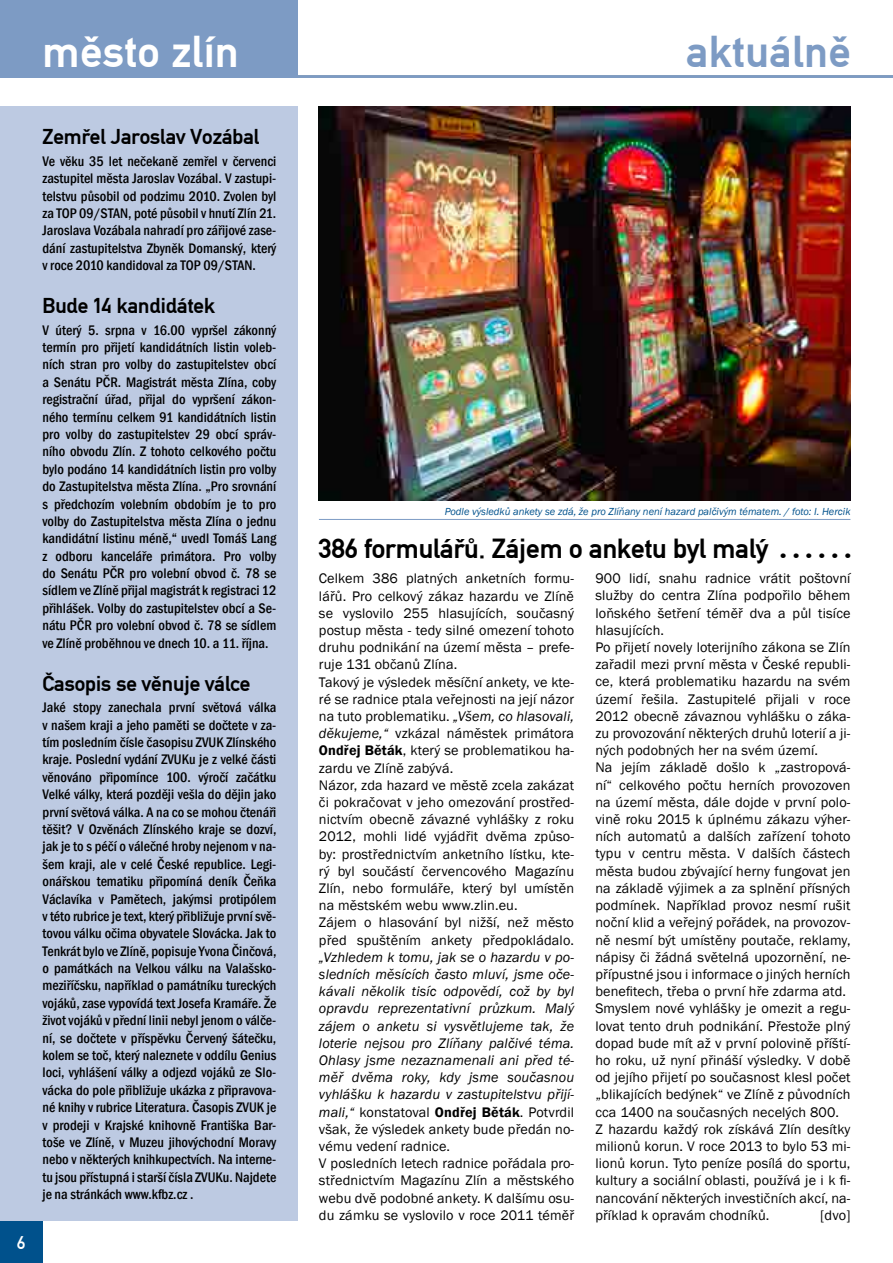
<style>
.page{position:relative;width:893px;height:1263px;background:#fff}
.page>*{position:absolute;margin:0;border:0;box-sizing:border-box;transform-origin:0 0}
.t1{font:43.5px "Norma Zlin Hxx CE Bold";letter-spacing:.02em;color:#fff}
.t2{font:43.5px "Norma Zlin Hxx CE Bold";letter-spacing:.02em;color:#7d9bc4}
.t3{font:27px "Norma Zlin Hxx CE Bold";color:#000}
.t4{font:21px "Norma Zlin Hxx CE Bold";color:#000}
.t5{font:18px "Norma Zlin Hxx CE";color:#fff}
.t6{font:14.25px/17.2px "MMZ text Book Regular";letter-spacing:.01em;color:#000}
.t7{font:500 condensed 14.25px/17.4px "Franklin Gothic";color:#000;text-align:justify}
.t8{font:14.25px/17.2px "MMZ text Book Italic";letter-spacing:.01em;color:#000;text-align:justify}
.t9{font:italic 10.5px "Franklin Gothic";color:#00518c}
.s1{font-family:"MMZ text Book Italic"}
.s2{font-family:"MMZ text Book Bold"}
</style>
<div class="page">
<div style="left:0;top:0;width:298px;height:78px;background:#7d9bc4"></div>
<div style="left:0;top:1220px;width:43px;height:43px;background:#00518c"></div>
<div style="left:0;top:106px;width:298px;height:1114px;background:#bdcae2"></div>
<hr style="left:296px;top:75px;width:597px;height:3px;background:#7d9bc4">
<img style="left:319px;top:106px;width:531px;height:394px">
<hr style="left:319px;top:519px;width:531px;height:1px;background:#7d9bc4">
<h1 class="t1" style="left:43px;top:27px;width:198px">město zlín</h1>
<p class="t5" style="left:17px;top:1232px;width:10px">6</p>
<h3 class="t4" style="left:43px;top:125px;width:218px">Zemřel Jaroslav Vozábal</h3>
<p class="t7" style="left:43px;top:152px;width:235px">Ve věku 35 let nečekaně zemřel v červenci zastupitel města Jaroslav Vozábal. V zastupi&shy;telstvu působil od podzimu 2010. Zvolen byl za TOP 09/STAN, poté působil v hnutí Zlín 21.<br>Jaroslava Vozábala nahradí pro zářijové zase&shy;dání zastupitelstva Zbyněk Domanský, který v roce 2010 kandidoval za TOP 09/STAN.</p>
<h3 class="t4" style="left:43px;top:294px;width:174px">Bude 14 kandidátek</h3>
<p class="t7" style="left:42px;top:321px;width:235px">V úterý 5. srpna v 16.00 vypršel zákonný termín pro přijetí kandidátních listin voleb&shy;ních stran pro volby do zastupitelstev obcí a Senátu PČR. Magistrát města Zlína, coby registrační úřad, přijal do vypršení zákon&shy;ného termínu celkem 91 kandidátních listin pro volby do zastupitelstev 29 obcí správ&shy;ního obvodu Zlín. Z tohoto celkového počtu bylo podáno 14 kandidátních listin pro volby do Zastupitelstva města Zlína. „Pro srovnání s předchozím volebním obdobím je to pro volby do Zastupitelstva města Zlína o jednu kandidátní listinu méně,“ uvedl Tomáš Lang z odboru kanceláře primátora. Pro volby do Senátu PČR pro volební obvod č. 78 se sídlem ve Zlíně přijal magistrát k registraci 12 přihlášek. Volby do zastupitelstev obcí a Se&shy;nátu PČR pro volební obvod č. 78 se sídlem ve Zlíně proběhnou ve dnech 10. a 11. října.</p>
<h3 class="t4" style="left:43px;top:671px;width:209px">Časopis se věnuje válce</h3>
<p class="t7" style="left:42px;top:699px;width:235px">Jaké stopy zanechala první světová válka v našem kraji a jeho paměti se dočtete v za&shy;tím posledním čísle časopisu ZVUK Zlínského kraje. Poslední vydání ZVUKu je z velké části věnováno připomínce 100. výročí začátku Velké války, která později vešla do dějin jako první světová válka. A na co se mohou čtenáři těšit? V Ozvěnách Zlínského kraje se dozví, jak je to s péčí o válečné hroby nejenom v na&shy;šem kraji, ale v celé České republice. Legi&shy;onářskou tematiku připomíná deník Čeňka Václavíka v Pamětech, jakýmsi protipólem v této rubrice je text, který přibližuje první svě&shy;tovou válku očima obyvatele Slovácka. Jak to Tenkrát bylo ve Zlíně, popisuje Yvona Činčová, o památkách na Velkou válku na Valašsko&shy;meziříčsku, například o památníku tureckých vojáků, zase vypovídá text Josefa Kramáře. Že život vojáků v přední linii nebyl jenom o válče&shy;ní, se dočtete v příspěvku Červený šátečku, kolem se toč, který naleznete v oddílu Genius loci, vyhlášení války a odjezd vojáků ze Slo&shy;vácka do pole přibližuje ukázka z připravova&shy;né knihy v rubrice Literatura. Časopis ZVUK je v prodeji v Krajské knihovně Františka Bar&shy;toše ve Zlíně, v Muzeu jihovýchodní Moravy nebo v některých knihkupectvích. Na interne&shy;tu jsou přístupná i starší čísla ZVUKu. Najdete je na stránkách www.kfbz.cz .</p>
<h1 class="t2" style="left:686px;top:27px;width:165px">aktuálně</h1>
<p class="t9" style="left:445px;top:505px;width:407px">Podle výsledků ankety se zdá, že pro Zlíňany není hazard palčivým tématem. / foto: I. Hercik</p>
<h2 class="t3" style="left:319px;top:533px;width:451px">386 formulářů. Zájem o anketu byl malý</h2>
<p class="t6" style="left:319px;top:570px;width:257px">Celkem 386 platných anketních formu&shy;lářů. Pro celkový zákaz hazardu ve Zlíně se vyslovilo 255 hlasujících, současný postup města - tedy silné omezení tohoto druhu podnikání na území města – prefe&shy;ruje 131 občanů Zlína.<br>Takový je výsledek měsíční ankety, ve kte&shy;ré se radnice ptala veřejnosti na její názor na tuto problematiku. <span class="s1">„Všem, co hlasovali, děkujeme,“</span> vzkázal náměstek primátora <span class="s2">Ondřej Běták</span>, který se problematikou ha&shy;zardu ve Zlíně zabývá.<br>Názor, zda hazard ve městě zcela zakázat či pokračovat v jeho omezování prostřed&shy;nictvím obecně závazné vyhlášky z roku 2012, mohli lidé vyjádřit dvěma způso&shy;by: prostřednictvím anketního lístku, kte&shy;rý byl součástí červencového Magazínu Zlín, nebo formuláře, který byl umístěn na městském webu www.zlin.eu.<br>Zájem o hlasování byl nižší, než město před spuštěním ankety předpokládalo.</p>
<p class="t8" style="left:319px;top:949px;width:257px">„Vzhledem k tomu, jak se o hazardu v po&shy;sledních měsících často mluví, jsme oče&shy;kávali několik tisíc odpovědí, což by byl opravdu reprezentativní průzkum. Malý zájem o anketu si vysvětlujeme tak, že loterie nejsou pro Zlíňany palčivé téma.<br>Ohlasy jsme nezaznamenali ani před té&shy;měř dvěma roky, kdy jsme současnou vyhlášku k hazardu v zastupitelstvu přijí-</p>
<p class="t6" style="left:319px;top:1103px;width:257px"><span class="s1">mali,“</span> konstatoval <span class="s2">Ondřej Běták</span>. Potvrdil však, že výsledek ankety bude předán no&shy;vému vedení radnice.<br>V posledních letech radnice pořádala pro&shy;střednictvím Magazínu Zlín a městského webu dvě podobné ankety. K dalšímu osu&shy;du zámku se vyslovilo v roce 2011 téměř</p>
<p class="t6" style="left:595px;top:570px;width:257px">900 lidí, snahu radnice vrátit poštovní služby do centra Zlína podpořilo během loňského šetření téměř dva a půl tisíce hlasujících.<br>Po přijetí novely loterijního zákona se Zlín zařadil mezi první města v České republi&shy;ce, která problematiku hazardu na svém území řešila. Zastupitelé přijali v roce 2012 obecně závaznou vyhlášku o záka&shy;zu provozování některých druhů loterií a ji&shy;ných podobných her na svém území.<br>Na jejím základě došlo k „zastropová&shy;ní“ celkového počtu herních provozoven na území města, dále dojde v první polo&shy;vině roku 2015 k úplnému zákazu výher&shy;ních automatů a dalších zařízení tohoto typu v centru města. V dalších částech města budou zbývající herny fungovat jen na základě výjimek a za splnění přísných podmínek. Například provoz nesmí rušit noční klid a veřejný pořádek, na provozov&shy;ně nesmí být umístěny poutače, reklamy, nápisy či žádná světelná upozornění, ne&shy;přípustné jsou i informace o jiných herních benefitech, třeba o první hře zdarma atd.<br>Smyslem nové vyhlášky je omezit a regu&shy;lovat tento druh podnikání. Přestože plný dopad bude mít až v první polovině příští&shy;ho roku, už nyní přináší výsledky. V době od jejího přijetí po současnost klesl počet „blikajících bedýnek“ ve Zlíně z původních cca 1400 na současných necelých 800.<br>Z hazardu každý rok získává Zlín desítky milionů korun. V roce 2013 to bylo 53 mi&shy;lionů korun. Tyto peníze posílá do sportu, kultury a sociální oblasti, používá je i k fi&shy;nancování některých investičních akcí, na&shy;příklad k opravám chodníků.</p>
<p class="t6" style="left:820px;top:1207px;width:32px">[dvo]</p>
</div>
